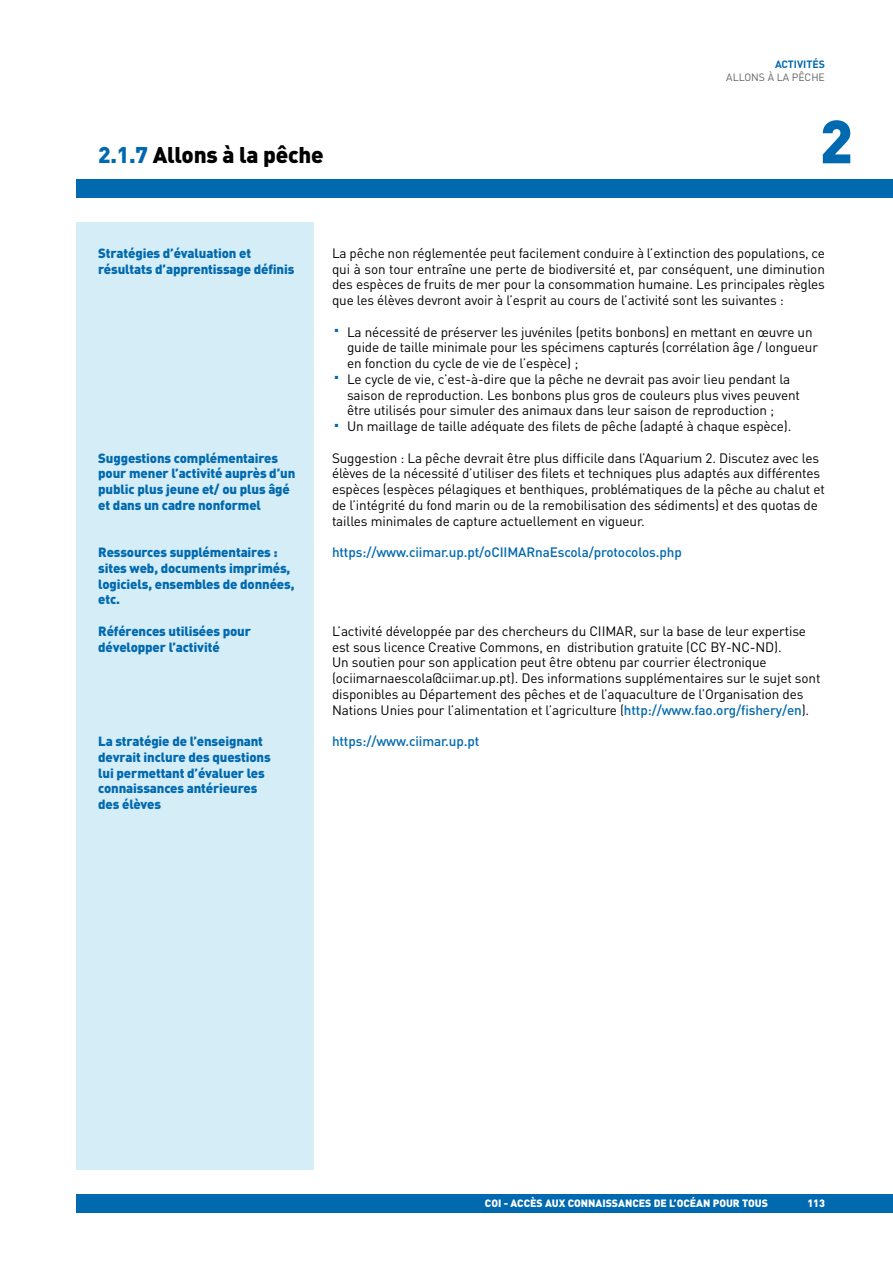
<style>
.page{position:relative;width:893px;height:1263px;background:#fff}
.page>*{position:absolute;margin:0;border:0;box-sizing:border-box;transform-origin:0 0}
.t1{font:900 60px "DINOT";color:#0069af}
.t2{font:33px "DINOT";color:#0069af}
.t3{font:900 22.5px "DINOT";letter-spacing:-.01em;color:#000}
.t4{font:13.5px/15.8px "DINOT";letter-spacing:-.01em;color:#000}
.t5{font:500 13.5px "DINOT";letter-spacing:-.01em;color:#0069af}
.t6{font:900 13.2px/15.8px "DINOT";letter-spacing:-.01em;color:#0069af}
.t7{font:900 10.5px "DINOT";color:#fff}
.t8{font:10.5px "DINOT";color:#616264}
.t9{font:700 10.5px "DINOT";color:#0069af}
.s1{color:#0069af}
.s2{font-weight:500;color:#0069af}
</style>
<div class="page">
<div style="left:77px;top:1194px;width:816px;height:18px;background:#0069af"></div>
<div style="left:77px;top:222px;width:237px;height:947px;background:#d4edf6"></div>
<div style="left:77px;top:179px;width:816px;height:19px;background:#0069af"></div>
<h3 class="t3" style="left:98px;top:140px;width:227px"><span class="s1">2.1.7</span> Allons à la pêche</h3>
<p class="t9" style="left:775px;top:57px;width:51px">ACTIVITÉS</p>
<p class="t8" style="left:726px;top:71px;width:100px">ALLONS À LA PÊCHE</p>
<h1 class="t1" style="left:820px;top:101px;width:35px">2</h1>
<p class="t6" style="left:98px;top:245px;width:198px">Stratégies d’évaluation et résultats d’apprentissage définis</p>
<p class="t6" style="left:98px;top:449px;width:199px">Suggestions complémentaires pour mener l’activité auprès d’un public plus jeune et/ ou plus âgé et dans un cadre nonformel</p>
<p class="t6" style="left:98px;top:544px;width:198px">Ressources supplémentaires : sites web, documents imprimés, logiciels, ensembles de données, etc.</p>
<p class="t6" style="left:98px;top:623px;width:154px">Références utilisées pour développer l’activité</p>
<p class="t6" style="left:98px;top:733px;width:174px">La stratégie de l’enseignant devrait inclure des questions lui permettant d’évaluer les connaissances antérieures des élèves</p>
<p class="t4" style="left:332px;top:245px;width:494px;text-align:justify">La pêche non réglementée peut facilement conduire à l’extinction des populations, ce qui à son tour entraîne une perte de biodiversité et, par conséquent, une diminution des espèces de fruits de mer pour la consommation humaine. Les principales règles que les élèves devront avoir à l’esprit au cours de l’activité sont les suivantes :</p>
<h2 class="t2" style="left:332px;top:300px;width:10px">.</h2>
<p class="t4" style="left:347px;top:324px;width:472px">La nécessité de préserver les juvéniles (petits bonbons) en mettant en œuvre un guide de taille minimale pour les spécimens capturés (corrélation âge / longueur en fonction du cycle de vie de l’espèce) ;</p>
<h2 class="t2" style="left:332px;top:347px;width:10px">.</h2>
<p class="t4" style="left:347px;top:371px;width:454px">Le cycle de vie, c’est-à-dire que la pêche ne devrait pas avoir lieu pendant la saison de reproduction. Les bonbons plus gros de couleurs plus vives peuvent être utilisés pour simuler des animaux dans leur saison de reproduction ;</p>
<h2 class="t2" style="left:332px;top:394px;width:10px">.</h2>
<p class="t4" style="left:347px;top:418px;width:446px">Un maillage de taille adéquate des filets de pêche (adapté à chaque espèce).</p>
<p class="t4" style="left:332px;top:450px;width:494px">Suggestion : La pêche devrait être plus difficile dans l’Aquarium 2. Discutez avec les élèves de la nécessité d’utiliser des filets et techniques plus adaptés aux différentes espèces (espèces pélagiques et benthiques, problématiques de la pêche au chalut et de l’intégrité du fond marin ou de la remobilisation des sédiments) et des quotas de tailles minimales de capture actuellement en vigueur.</p>
<p class="t5" style="left:332px;top:544px;width:351px">https://www.ciimar.up.pt/oCIIMARnaEscola/protocolos.php</p>
<p class="t4" style="left:332px;top:623px;width:490px">L’activité développée par des chercheurs du CIIMAR, sur la base de leur expertise est sous licence Creative Commons, en distribution gratuite (CC BY-NC-ND).<br>Un soutien pour son application peut être obtenu par courrier électronique (ociimarnaescola@ciimar.up.pt). Des informations supplémentaires sur le sujet sont disponibles au Département des pêches et de l’aquaculture de l’Organisation des Nations Unies pour l’alimentation et l’agriculture (<span class="s2">http://www.fao.org/fishery/en</span>).</p>
<p class="t5" style="left:332px;top:733px;width:149px">https://www.ciimar.up.pt</p>
<p class="t7" style="left:485px;top:1196px;width:285px">COI - ACCÈS AUX CONNAISSANCES DE L’OCÉAN POUR TOUS</p>
<p class="t7" style="left:807px;top:1196px;width:19px">113</p>
</div>
